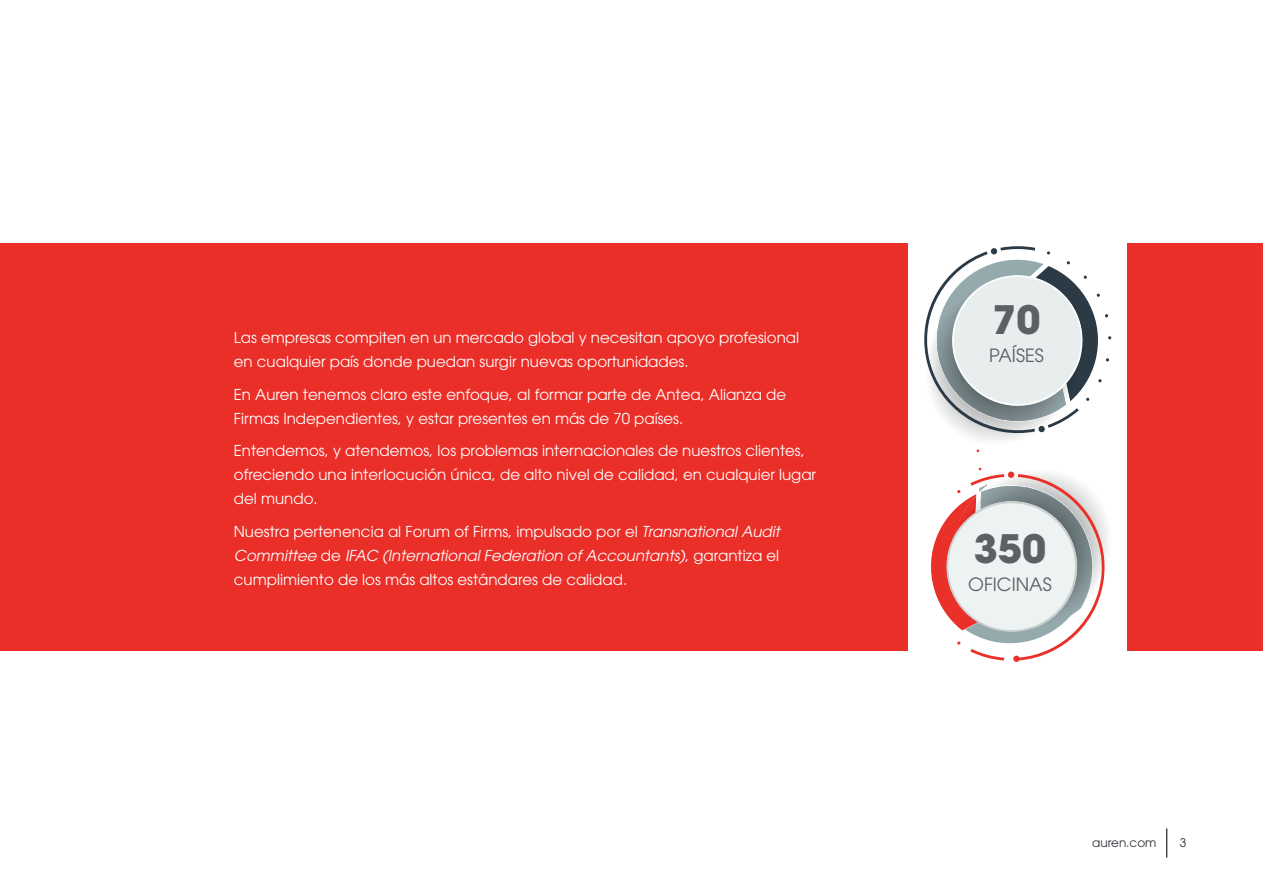
<style>
.page{position:relative;width:1263px;height:893px;background:#fff}
.page>*{position:absolute;margin:0;border:0;box-sizing:border-box;transform-origin:0 0}
.t1{font:700 39px "ITC Avant Garde Pro";color:#5e5f63}
.t2{font:18.15px "ITC Avant Garde Pro";color:#5e5f63}
.t3{font:15px/24px "ITC Avant Garde Pro";color:#fff}
.t4{font:12px "ITC Avant Garde Pro";color:#292f34}
.s1{font-style:italic}
</style>
<div class="page">
<div style="left:0;top:243px;width:1263px;height:407px;background:#ea2f29"></div>
<div style="left:909px;top:203px;width:218px;height:462px;background:#fff"></div>
<svg style="left:924px;top:246px;width:187px;height:416px"></svg>
<hr style="left:1166px;top:828px;width:1px;height:30px;background:#292f34">
<p class="t3" style="left:234px;top:325px;width:567px">Las empresas compiten en un mercado global y necesitan apoyo profesional en cualquier país donde puedan surgir nuevas oportunidades.</p>
<p class="t3" style="left:234px;top:382px;width:554px">En Auren tenemos claro este enfoque, al formar parte de Antea, Alianza de<br>Firmas Independientes, y estar presentes en más de 70 países.</p>
<p class="t3" style="left:234px;top:438px;width:584px">Entendemos, y atendemos, los problemas internacionales de nuestros clientes, ofreciendo una interlocución única, de alto nivel de calidad, en cualquier lugar del mundo.</p>
<p class="t3" style="left:234px;top:519px;width:547px;text-align:justify">Nuestra pertenencia al Forum of Firms, impulsado por el <span class="s1">Transnational Audit Committee</span> de <span class="s1">IFAC (International Federation of Accountants)</span>, garantiza el cumplimiento de los más altos estándares de calidad.</p>
<h1 class="t1" style="left:992px;top:293px;width:50px">70</h1>
<p class="t2" style="left:989px;top:344px;width:56px">PAÍSES</p>
<h1 class="t1" style="left:974px;top:523px;width:74px">350</h1>
<p class="t2" style="left:968px;top:573px;width:85px">OFICINAS</p>
<p class="t4" style="left:1092px;top:835px;width:66px">auren.com</p>
<p class="t4" style="left:1180px;top:835px;width:8px">3</p>
</div>
